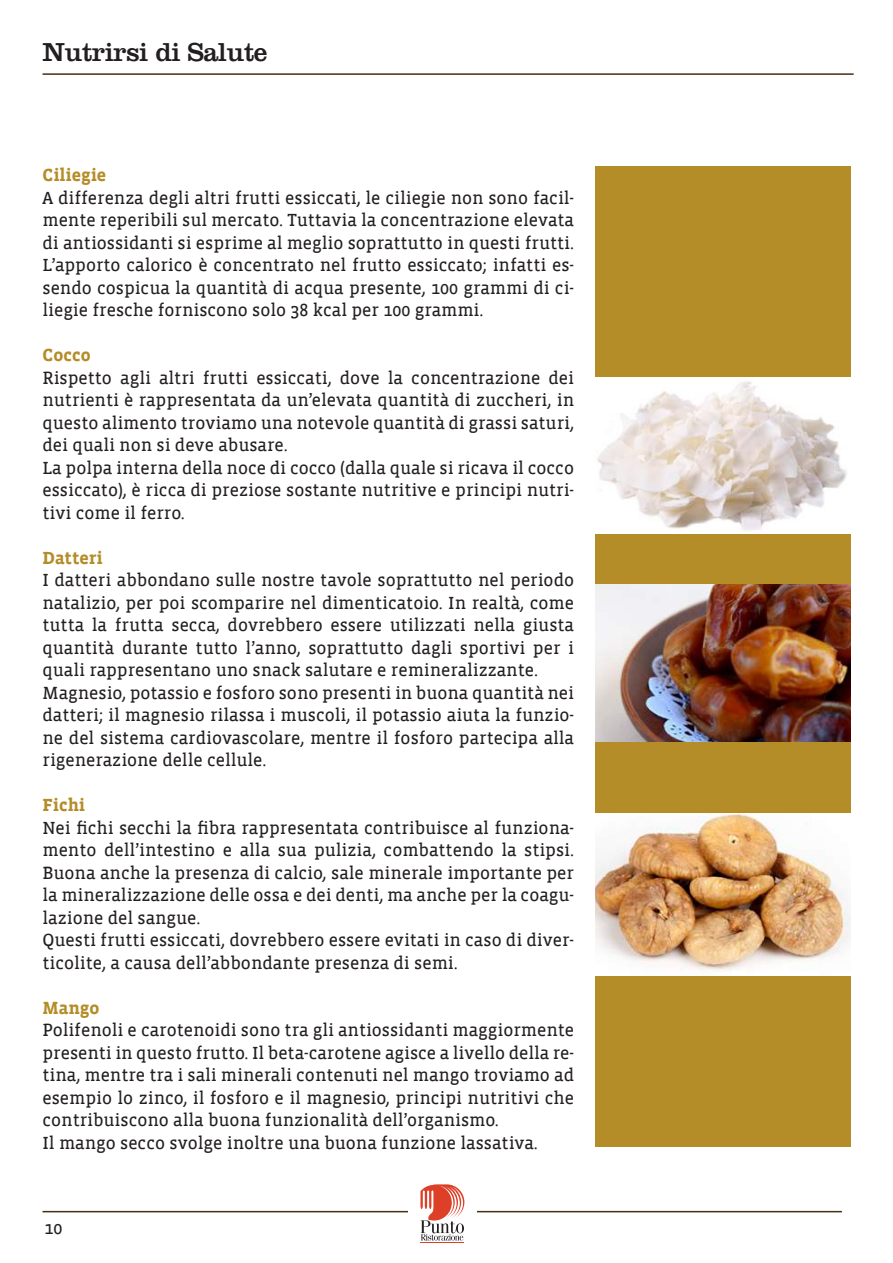
<style>
.page{position:relative;width:893px;height:1263px;background:#fff}
.page>*{position:absolute;margin:0;border:0;box-sizing:border-box;transform-origin:0 0}
.t1{font:27px "Clarendon";letter-spacing:-.02em;color:#231f20}
.t2{font:18px/22.5px "Vista Slab Reg";color:#231f20}
.t3{font:700 18px "Vista Slab";color:#b48d28}
</style>
<div class="page">
<hr style="left:43px;top:1211px;width:799px;height:1px;background:#443112">
<hr style="left:43px;top:73px;width:811px;height:2px;background:#443112">
<div style="left:408px;top:1182px;width:68px;height:60px;background:#fff"></div>
<hr style="left:421px;top:1242px;width:43px;height:1px;background:#dd3f27">
<svg style="left:420px;top:1184px;width:44px;height:56px"></svg>
<div style="left:595px;top:166px;width:255px;height:981px;background:#b48d28"></div>
<img style="left:595px;top:584px;width:255px;height:158px">
<img style="left:595px;top:814px;width:255px;height:161px">
<img style="left:595px;top:378px;width:255px;height:156px">
<h1 class="t1" style="left:43px;top:36px;width:226px">Nutrirsi di Salute</h1>
<p class="t3" style="left:43px;top:166px;width:65px">Ciliegie</p>
<p class="t2" style="left:43px;top:187px;width:533px;text-align:justify">A differenza degli altri frutti essiccati, le ciliegie non sono facil&shy;mente reperibili sul mercato. Tuttavia la concentrazione elevata di antiossidanti si esprime al meglio soprattutto in questi frutti.<br>L’apporto calorico è concentrato nel frutto essiccato; infatti es&shy;sendo cospicua la quantità di acqua presente, 100 grammi di ci&shy;liegie fresche forniscono solo 38 kcal per 100 grammi.</p>
<p class="t3" style="left:43px;top:346px;width:50px">Cocco</p>
<p class="t2" style="left:43px;top:367px;width:533px">Rispetto agli altri frutti essiccati, dove la concentrazione dei nutrienti è rappresentata da un’elevata quantità di zuccheri, in questo alimento troviamo una notevole quantità di grassi saturi, dei quali non si deve abusare.<br>La polpa interna della noce di cocco (dalla quale si ricava il cocco essiccato), è ricca di preziose sostante nutritive e principi nutri&shy;tivi come il ferro.</p>
<p class="t3" style="left:43px;top:548px;width:62px">Datteri</p>
<p class="t2" style="left:43px;top:569px;width:533px">I datteri abbondano sulle nostre tavole soprattutto nel periodo natalizio, per poi scomparire nel dimenticatoio. In realtà, come tutta la frutta secca, dovrebbero essere utilizzati nella giusta quantità durante tutto l’anno, soprattutto dagli sportivi per i quali rappresentano uno snack salutare e remineralizzante.<br>Magnesio, potassio e fosforo sono presenti in buona quantità nei datteri; il magnesio rilassa i muscoli, il potassio aiuta la funzio&shy;ne del sistema cardiovascolare, mentre il fosforo partecipa alla rigenerazione delle cellule.</p>
<p class="t3" style="left:43px;top:796px;width:44px">Fichi</p>
<p class="t2" style="left:43px;top:817px;width:533px">Nei fichi secchi la fibra rappresentata contribuisce al funziona&shy;mento dell’intestino e alla sua pulizia, combattendo la stipsi.<br>Buona anche la presenza di calcio, sale minerale importante per la mineralizzazione delle ossa e dei denti, ma anche per la coagu&shy;lazione del sangue.<br>Questi frutti essiccati, dovrebbero essere evitati in caso di diver&shy;ticolite, a causa dell’abbondante presenza di semi.</p>
<p class="t3" style="left:43px;top:998px;width:59px">Mango</p>
<p class="t2" style="left:43px;top:1019px;width:533px">Polifenoli e carotenoidi sono tra gli antiossidanti maggiormente presenti in questo frutto. Il beta-carotene agisce a livello della re&shy;tina, mentre tra i sali minerali contenuti nel mango troviamo ad esempio lo zinco, il fosforo e il magnesio, principi nutritivi che contribuiscono alla buona funzionalità dell’organismo.<br>Il mango secco svolge inoltre una buona funzione lassativa.</p>
<p class="t2" style="left:45px;top:1217px;width:20px">10</p>
</div>
